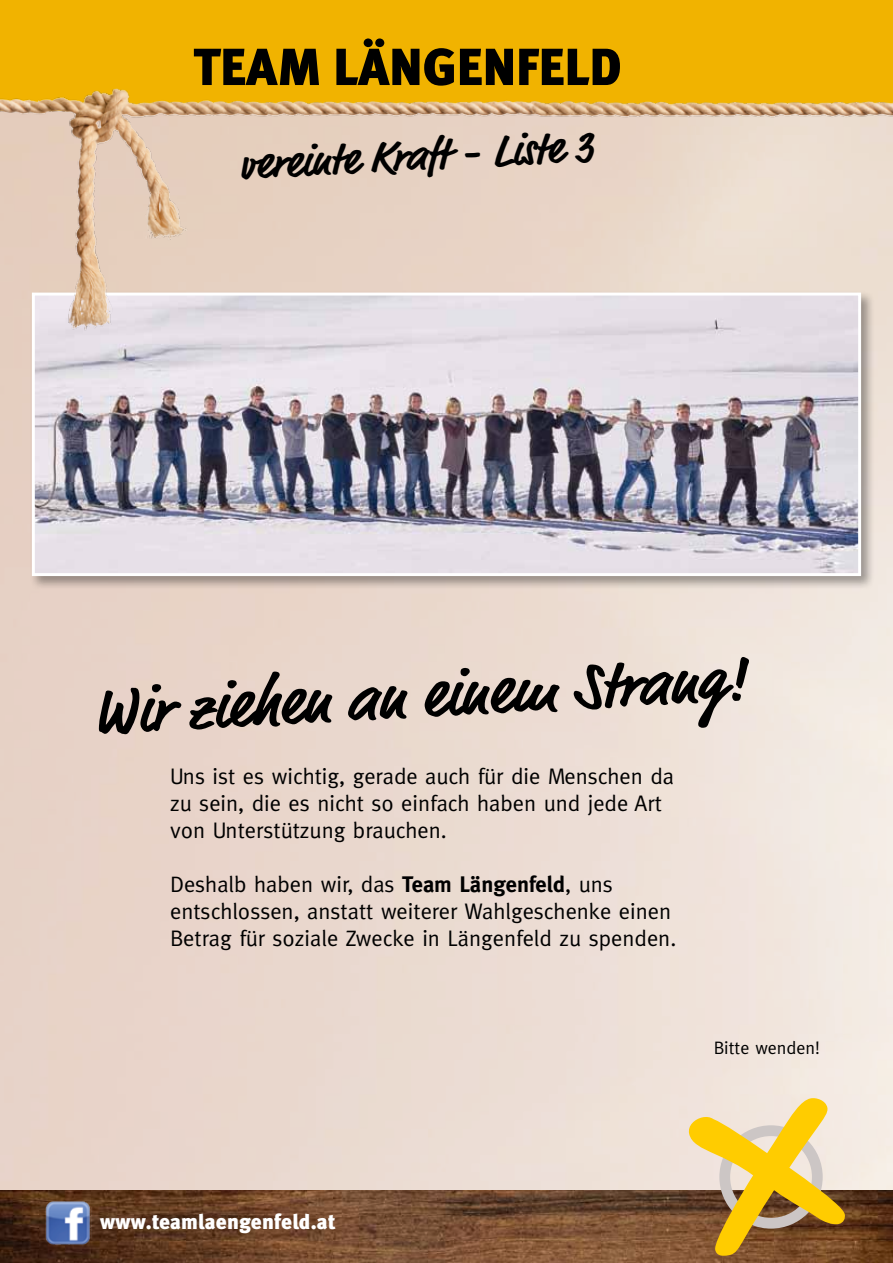
<style>
.page{position:relative;width:893px;height:1263px;background:#fff}
.page>*{position:absolute;margin:0;border:0;box-sizing:border-box;transform-origin:0 0}
.t1{font:700 65.85px "Market";color:#000}
.t2{font:700 45px "Market";color:#000}
.t3{font:22.5px/27px "Meta";color:#000}
.t4{font:21px "Meta Black LF";letter-spacing:.01em;color:#fff}
.t5{font:18px "Meta";color:#000}
.s1{font-weight:700}
</style>
<div class="page">
<img style="left:0;top:338px;width:893px;height:853px">
<img style="left:0;top:1191px;width:893px;height:72px">
<div style="left:0;top:0;width:893px;height:111px;background:#f1b300"></div>
<svg style="left:194px;top:49px;width:124px;height:25px"></svg>
<svg style="left:336px;top:38px;width:118px;height:36px"></svg>
<svg style="left:460px;top:49px;width:53px;height:25px"></svg>
<svg style="left:519px;top:49px;width:101px;height:25px"></svg>
<svg style="left:687px;top:1097px;width:159px;height:160px;background:#d0b060"></svg>
<img style="left:45px;top:1200px;width:46px;height:47px">
<div style="left:30px;top:290px;width:845px;height:300px;background:#000;opacity:.35"></div>
<img style="left:36px;top:338px;width:821px;height:234px">
<div style="left:32px;top:293px;width:829px;height:283px;border:3px solid #fff"></div>
<img style="left:0;top:74px;width:893px;height:264px">
<h2 class="t2" style="left:237px;top:137px;width:357px;rotate:-3deg">vereinte Kraft - Liste 3</h2>
<h1 class="t1" style="left:90px;top:673px;width:656px;rotate:-3deg">Wir ziehen an einem Strang!</h1>
<p class="t3" style="left:170px;top:762px;width:506px">Uns ist es wichtig, gerade auch für die Menschen da zu sein, die es nicht so einfach haben und jede Art von Unterstützung brauchen.</p>
<p class="t3" style="left:170px;top:870px;width:508px">Deshalb haben wir, das <span class="s1">Team Längenfeld</span>, uns entschlossen, anstatt weiterer Wahlgeschenke einen<br>Betrag für soziale Zwecke in Längenfeld zu spenden.</p>
<p class="t5" style="left:714px;top:1037px;width:107px">Bitte wenden!</p>
<p class="t4" style="left:100px;top:1209px;width:237px">www.teamlaengenfeld.at</p>
</div>
